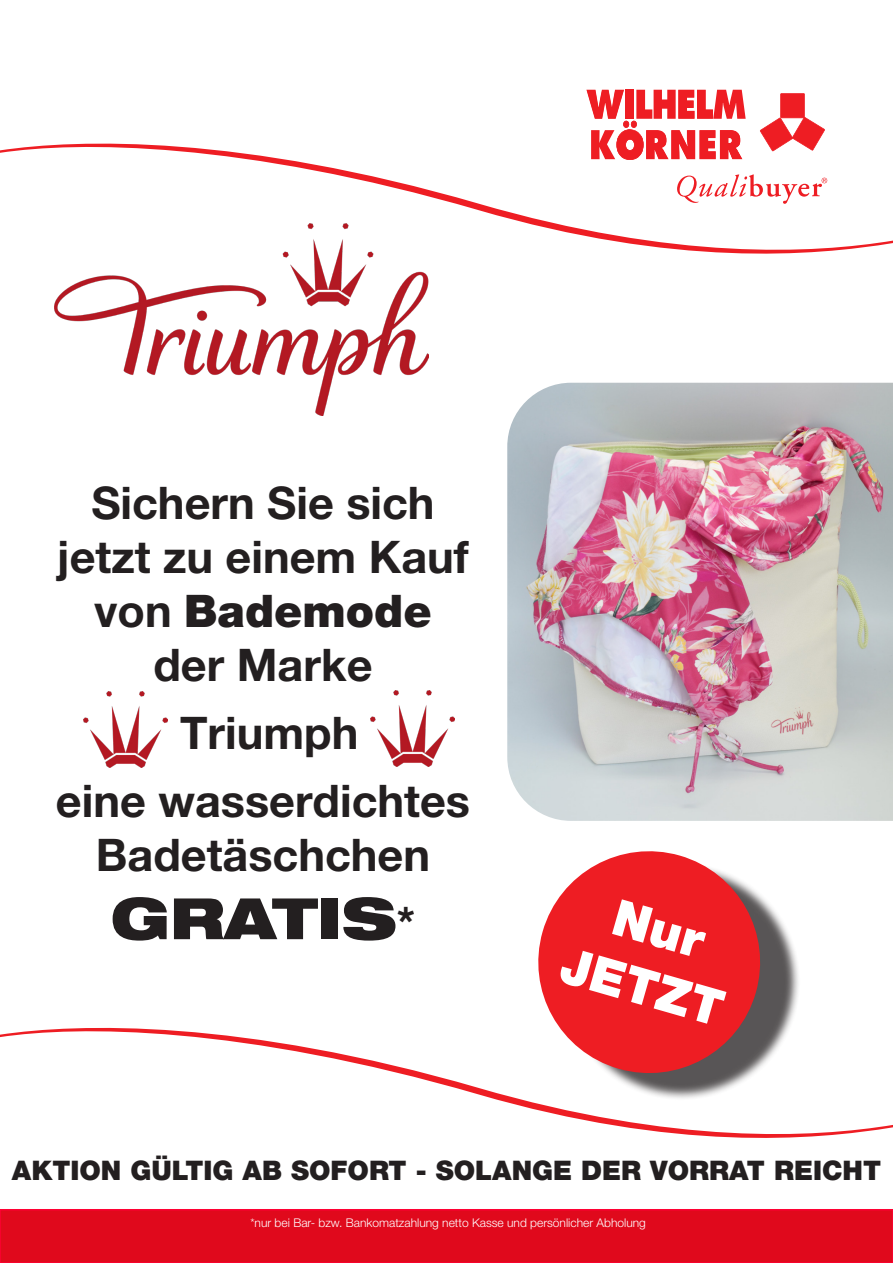
<style>
.page{position:relative;width:893px;height:1263px;background:#fff}
.page>*{position:absolute;margin:0;border:0;box-sizing:border-box;transform-origin:0 0}
.t1{font:900 expanded 57px "Helvetica Neue LT Pro";color:#231f20}
.t2{font:900 50.25px "Helvetica Neue LT Pro";color:#fff}
.t3{font:700 45px/54px "Helvetica Neue LT Pro";color:#231f20;text-align:center}
.t4{font:900 27px "Helvetica Neue LT Pro";color:#231f20}
.t5{font:300 12px "Helvetica Neue LT Pro";color:#fff}
.s1{font-weight:900}
.s2{font-weight:700;font-stretch:normal;font-size:45px}
</style>
<div class="page">
<svg style="left:0;top:143px;width:893px;height:111px"></svg>
<svg style="left:586px;top:90px;width:160px;height:70px"></svg>
<svg style="left:760px;top:93px;width:65px;height:58px"></svg>
<svg style="left:677px;top:174px;width:150px;height:30px"></svg>
<svg style="left:0;top:1027px;width:893px;height:111px"></svg>
<div style="left:586px;top:1014px;width:246px;height:75px;background:#fff"></div>
<div style="left:0;top:1210px;width:893px;height:53px;background:#e0091c"></div>
<div style="left:0;top:1209px;width:893px;height:54px;border:2px solid #f03"></div>
<img style="left:507px;top:383px;width:386px;height:438px">
<img style="left:54px;top:223px;width:374px;height:192px">
<img style="left:84px;top:691px;width:84px;height:77px">
<img style="left:371px;top:690px;width:84px;height:77px">
<div style="left:563px;top:863px;width:238px;height:238px;background:#231f20;opacity:.76"></div>
<svg style="left:526px;top:851px;width:247px;height:234px;fill:#ee1d23"></svg>
<div style="left:612px;top:899px;width:94px;height:60px;background:#ee1d23"></div>
<p class="t3" style="left:57px;top:475px;width:413px">Sichern Sie sich jetzt zu einem Kauf von <span class="s1">Bademode </span>der Marke</p>
<p class="t3" style="left:180px;top:705px;width:180px">Triumph</p>
<p class="t3" style="left:56px;top:773px;width:416px">eine wasserdichtes<br>Badetäschchen</p>
<p class="t1" style="left:111px;top:881px;width:306px">GRATIS<span class="s2">*</span></p>
<p class="t2" style="left:570px;top:934px;width:169px;rotate:16deg">JETZT</p>
<p class="t4" style="left:12px;top:1154px;width:871px">AKTION GÜLTIG AB SOFORT - SOLANGE DER VORRAT REICHT</p>
<p class="t5" style="left:250px;top:1215px;width:397px">*nur bei Bar- bzw. Bankomatzahlung netto Kasse und persönlicher Abholung</p>
</div>
